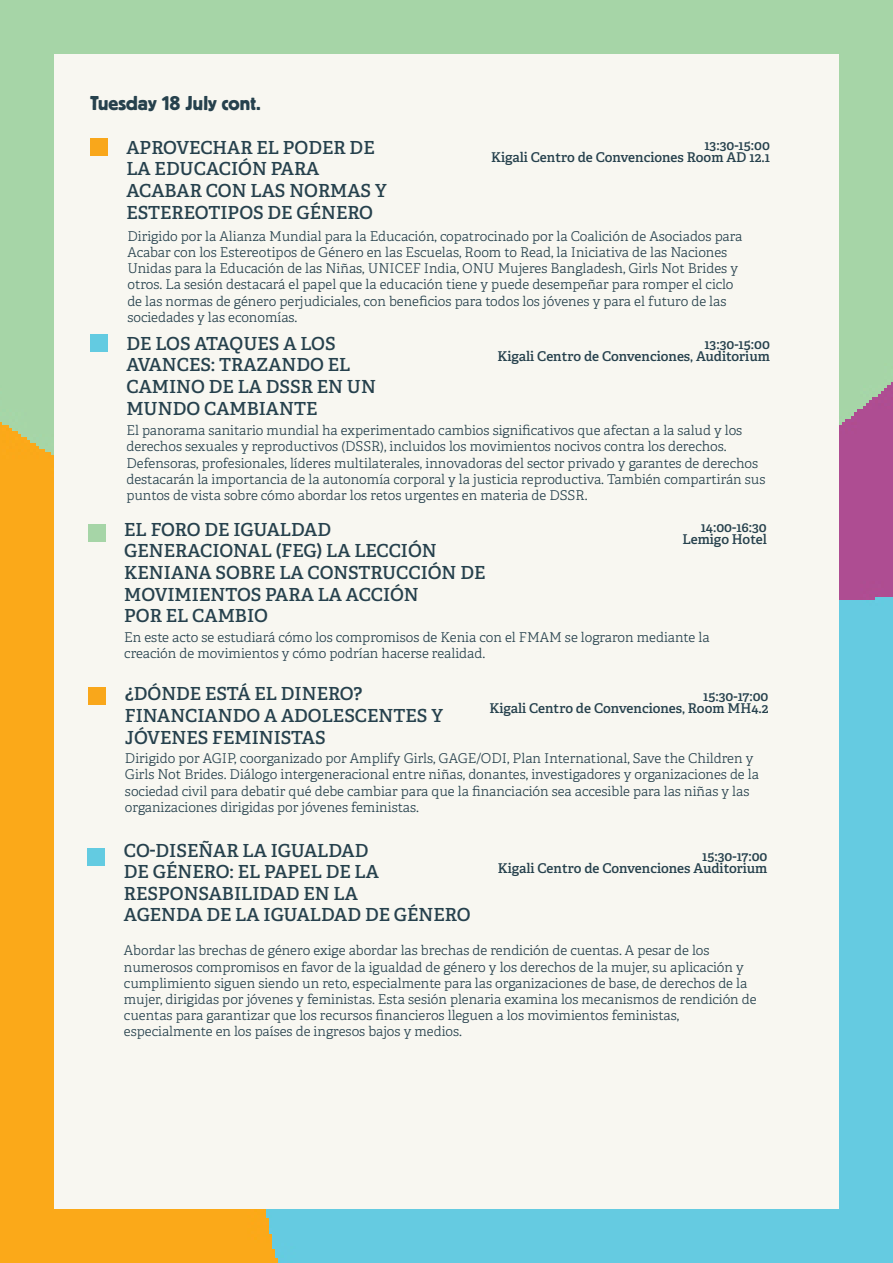
<style>
.page{position:relative;width:893px;height:1263px;background:#fff}
.page>*{position:absolute;margin:0;border:0;box-sizing:border-box;transform-origin:0 0}
.t1{font:21px "Platz";color:#26414d}
.t2{font:600 18px/21.6px "Adelle";color:#26414d}
.t3{font:300 13.5px/16.2px "Adelle";color:#26414d}
.t4{font:600 13.5px "Adelle";color:#26414d}
</style>
<div class="page">
<img style="left:0;top:0;width:893px;height:1263px">
<div style="left:54px;top:54px;width:785px;height:1155px;background:#f8f7f1"></div>
<div style="left:89px;top:687px;width:17px;height:17px;background:#f9a71b"></div>
<div style="left:88px;top:524px;width:18px;height:17px;background:#a6d5a7"></div>
<div style="left:90px;top:138px;width:18px;height:18px;background:#f9a71b"></div>
<div style="left:90px;top:334px;width:18px;height:17px;background:#63cbe1"></div>
<div style="left:88px;top:848px;width:17px;height:18px;background:#63cbe1"></div>
<p class="t1" style="left:90px;top:92px;width:172px">Tuesday 18 July cont.</p>
<p class="t2" style="left:126px;top:137px;width:250px">APROVECHAR EL PODER DE</p>
<p class="t2" style="left:126px;top:158px;width:194px">LA EDUCACIÓN PARA</p>
<p class="t2" style="left:126px;top:180px;width:262px">ACABAR CON LAS NORMAS Y</p>
<p class="t2" style="left:126px;top:202px;width:248px">ESTEREOTIPOS DE GÉNERO</p>
<p class="t4" style="left:704px;top:137px;width:67px">13:30-15:00</p>
<p class="t4" style="left:491px;top:149px;width:280px">Kigali Centro de Convenciones Room AD 12.1</p>
<p class="t3" style="left:127px;top:228px;width:616px">Dirigido por la Alianza Mundial para la Educación, copatrocinado por la Coalición de Asociados para</p>
<p class="t3" style="left:127px;top:244px;width:601px">Acabar con los Estereotipos de Género en las Escuelas, Room to Read, la Iniciativa de las Naciones</p>
<p class="t3" style="left:127px;top:261px;width:612px">Unidas para la Educación de las Niñas, UNICEF India, ONU Mujeres Bangladesh, Girls Not Brides y otros. La sesión destacará el papel que la educación tiene y puede desempeñar para romper el ciclo de las normas de género perjudiciales, con beneficios para todos los jóvenes y para el futuro de las sociedades y las economías.</p>
<p class="t2" style="left:126px;top:333px;width:211px">DE LOS ATAQUES A LOS</p>
<p class="t2" style="left:126px;top:354px;width:225px">AVANCES: TRAZANDO EL</p>
<p class="t2" style="left:126px;top:376px;width:251px">CAMINO DE LA DSSR EN UN</p>
<p class="t2" style="left:126px;top:398px;width:193px">MUNDO CAMBIANTE</p>
<p class="t4" style="left:704px;top:336px;width:67px">13:30-15:00</p>
<p class="t4" style="left:497px;top:348px;width:274px">Kigali Centro de Convenciones, Auditorium</p>
<p class="t3" style="left:126px;top:422px;width:617px">El panorama sanitario mundial ha experimentado cambios significativos que afectan a la salud y los</p>
<p class="t3" style="left:126px;top:439px;width:640px">derechos sexuales y reproductivos (DSSR), incluidos los movimientos nocivos contra los derechos.<br>Defensoras, profesionales, líderes multilaterales, innovadoras del sector privado y garantes de derechos destacarán la importancia de la autonomía corporal y la justicia reproductiva. También compartirán sus puntos de vista sobre cómo abordar los retos urgentes en materia de DSSR.</p>
<p class="t2" style="left:124px;top:519px;width:208px">EL FORO DE IGUALDAD</p>
<p class="t2" style="left:124px;top:540px;width:314px">GENERACIONAL (FEG) LA LECCIÓN</p>
<p class="t2" style="left:124px;top:562px;width:363px">KENIANA SOBRE LA CONSTRUCCIÓN DE</p>
<p class="t2" style="left:124px;top:584px;width:296px">MOVIMIENTOS PARA LA ACCIÓN</p>
<p class="t2" style="left:124px;top:605px;width:145px">POR EL CAMBIO</p>
<p class="t4" style="left:701px;top:519px;width:68px">14:00-16:30</p>
<p class="t4" style="left:682px;top:531px;width:86px">Lemigo Hotel</p>
<p class="t3" style="left:124px;top:629px;width:587px">En este acto se estudiará cómo los compromisos de Kenia con el FMAM se lograron mediante la</p>
<p class="t3" style="left:124px;top:646px;width:362px">creación de movimientos y cómo podrían hacerse realidad.</p>
<p class="t2" style="left:125px;top:683px;width:319px">¿DÓNDE ESTÁ EL DINERO?<br>FINANCIANDO A ADOLESCENTES Y<br>JÓVENES FEMINISTAS</p>
<p class="t4" style="left:703px;top:688px;width:67px">15:30-17:00</p>
<p class="t4" style="left:489px;top:700px;width:281px">Kigali Centro de Convenciones, Room MH4.2</p>
<p class="t3" style="left:125px;top:751px;width:630px">Dirigido por AGIP, coorganizado por Amplify Girls, GAGE/ODI, Plan International, Save the Children y</p>
<p class="t3" style="left:125px;top:767px;width:636px">Girls Not Brides. Diálogo intergeneracional entre niñas, donantes, investigadores y organizaciones de la</p>
<p class="t3" style="left:125px;top:783px;width:626px">sociedad civil para debatir qué debe cambiar para que la financiación sea accesible para las niñas y las</p>
<p class="t3" style="left:125px;top:799px;width:296px">organizaciones dirigidas por jóvenes feministas.</p>
<p class="t2" style="left:124px;top:839px;width:246px">CO-DISEÑAR LA IGUALDAD</p>
<p class="t2" style="left:124px;top:861px;width:257px">DE GÉNERO: EL PAPEL DE LA<br>RESPONSABILIDAD EN LA</p>
<p class="t2" style="left:124px;top:904px;width:348px">AGENDA DE LA IGUALDAD DE GÉNERO</p>
<p class="t4" style="left:702px;top:847px;width:67px">15:30-17:00</p>
<p class="t4" style="left:498px;top:859px;width:271px">Kigali Centro de Convenciones Auditorium</p>
<p class="t3" style="left:124px;top:943px;width:587px">Abordar las brechas de género exige abordar las brechas de rendición de cuentas. A pesar de los</p>
<p class="t3" style="left:124px;top:959px;width:621px">numerosos compromisos en favor de la igualdad de género y los derechos de la mujer, su aplicación y</p>
<p class="t3" style="left:124px;top:975px;width:625px">cumplimiento siguen siendo un reto, especialmente para las organizaciones de base, de derechos de la</p>
<p class="t3" style="left:124px;top:991px;width:634px">mujer, dirigidas por jóvenes y feministas. Esta sesión plenaria examina los mecanismos de rendición de</p>
<p class="t3" style="left:124px;top:1008px;width:557px">cuentas para garantizar que los recursos financieros lleguen a los movimientos feministas,</p>
<p class="t3" style="left:124px;top:1024px;width:339px">especialmente en los países de ingresos bajos y medios.</p>
</div>
